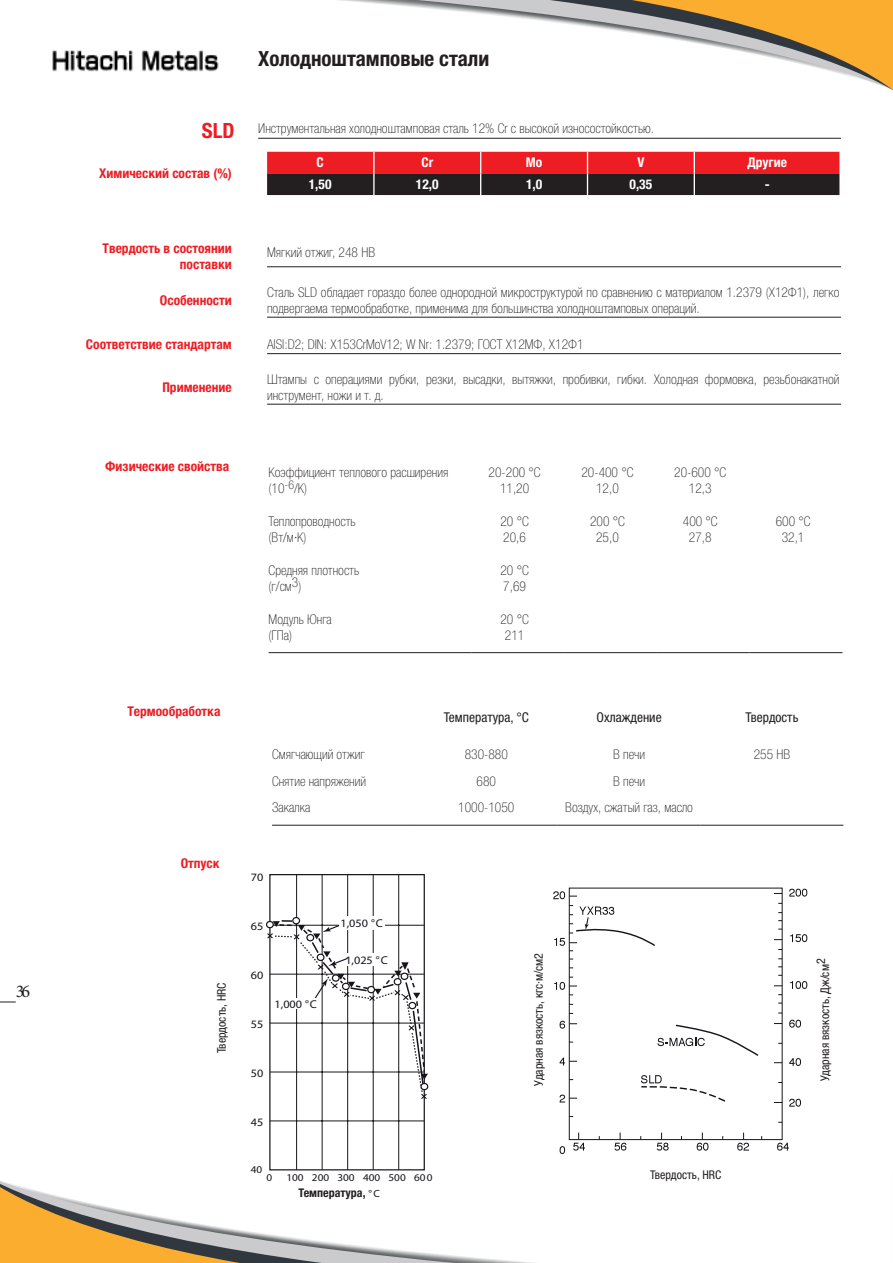
<style>
.page{position:relative;width:893px;height:1263px;background:#fff}
.page>*{position:absolute;margin:0;border:0;box-sizing:border-box;transform-origin:0 0}
.t1{font:700 condensed 21px "Helvetica Neue LTW1 G";color:#231f20}
.t2{font:700 condensed 21px "Helvetica Neue LTW1 G";color:#ee1d23}
.t3{font:18px "Minion Pro";color:#231f20}
.t4{font:100 condensed 13.5px/16.2px "Helvetica Neue LTW1 G";color:#231f20}
.t5{font:700 condensed 13.5px/16.2px "Helvetica Neue LTW1 G";color:#ee1d23;text-align:right}
.t6{font:condensed 13.5px "Helvetica Neue LTW1 G";color:#231f20}
.t7{font:700 condensed 13.5px "Helvetica Neue LTW1 G";color:#fff}
.t8{font:condensed 12px "Helvetica Neue LTW1 G";color:#231f20}
.t9{font:700 condensed 12px "Helvetica Neue LTW1 G";color:#231f20}
.t10{font:100 condensed 11.4px "Helvetica Neue LTW1 G";color:#18151a;scale:1.08 1}
.t11{font:11.4px "Helvetica Neue LTCYR";color:#18151a;scale:1.08 1}
.t12{font:10.35px/15.6px "Helvetica Neue LTCYR";color:#18151a;scale:1.08 1}
</style>
<div class="page">
<svg style="left:0;top:1001px;width:16px;height:1px"></svg>
<svg style="left:339px;top:0;width:130px;height:13px"></svg>
<svg style="left:469px;top:0;width:424px;height:90px"></svg>
<svg style="left:403px;top:1250px;width:130px;height:13px"></svg>
<svg style="left:0;top:1181px;width:403px;height:82px"></svg>
<svg style="left:267px;top:152px;width:572px;height:43px;background:#892124"></svg>
<hr style="left:272px;top:825px;width:143px;height:1px;background:#231f20">
<hr style="left:415px;top:825px;width:143px;height:1px;background:#231f20">
<hr style="left:558px;top:825px;width:143px;height:1px;background:#231f20">
<hr style="left:701px;top:825px;width:142px;height:1px;background:#231f20">
<hr style="left:269px;top:652px;width:202px;height:1px;background:#231f20">
<hr style="left:471px;top:652px;width:93px;height:1px;background:#231f20">
<hr style="left:564px;top:652px;width:93px;height:1px;background:#231f20">
<hr style="left:657px;top:652px;width:93px;height:1px;background:#231f20">
<hr style="left:750px;top:652px;width:92px;height:1px;background:#231f20">
<div style="left:269px;top:874px;width:156px;height:296px;border:1px solid #18151a"></div>
<hr style="left:398px;top:875px;width:1px;height:295px;background:#18151a">
<hr style="left:373px;top:875px;width:1px;height:295px;background:#18151a">
<hr style="left:347px;top:875px;width:1px;height:295px;background:#18151a">
<hr style="left:322px;top:875px;width:1px;height:295px;background:#18151a">
<hr style="left:296px;top:875px;width:1px;height:295px;background:#18151a">
<hr style="left:270px;top:1120px;width:154px;height:1px;background:#18151a">
<svg style="left:266px;top:916px;width:163px;height:183px"></svg>
<img style="left:52px;top:50px;width:167px;height:22px">
<hr style="left:258px;top:138px;width:583px;height:1px;background:#231f20">
<hr style="left:267px;top:266px;width:574px;height:1px;background:#231f20">
<hr style="left:267px;top:317px;width:574px;height:1px;background:#231f20">
<hr style="left:267px;top:353px;width:574px;height:1px;background:#231f20">
<hr style="left:267px;top:404px;width:574px;height:1px;background:#231f20">
<div style="left:569px;top:888px;width:213px;height:252px;border:1px solid #18151a"></div>
<svg style="left:560px;top:1146px;width:5px;height:8px"></svg>
<svg style="left:560px;top:1094px;width:17px;height:8px"></svg>
<svg style="left:560px;top:1057px;width:17px;height:8px"></svg>
<svg style="left:560px;top:1021px;width:17px;height:8px"></svg>
<svg style="left:554px;top:977px;width:23px;height:18px"></svg>
<svg style="left:553px;top:891px;width:24px;height:8px"></svg>
<svg style="left:573px;top:1132px;width:12px;height:18px"></svg>
<svg style="left:615px;top:1132px;width:11px;height:18px"></svg>
<svg style="left:657px;top:1132px;width:12px;height:18px"></svg>
<svg style="left:697px;top:1132px;width:11px;height:18px"></svg>
<svg style="left:737px;top:1132px;width:12px;height:18px"></svg>
<svg style="left:777px;top:1143px;width:12px;height:7px"></svg>
<svg style="left:789px;top:1099px;width:12px;height:8px"></svg>
<svg style="left:789px;top:1058px;width:12px;height:8px"></svg>
<svg style="left:789px;top:1020px;width:12px;height:7px"></svg>
<svg style="left:790px;top:981px;width:17px;height:8px"></svg>
<svg style="left:790px;top:934px;width:17px;height:8px"></svg>
<svg style="left:789px;top:889px;width:18px;height:7px"></svg>
<svg style="left:641px;top:1075px;width:85px;height:27px"></svg>
<svg style="left:554px;top:905px;width:101px;height:46px"></svg>
<svg style="left:657px;top:1024px;width:102px;height:32px"></svg>
<h2 class="t3" style="left:16px;top:979px;width:16px">36</h2>
<p class="t1" style="left:258px;top:46px;width:233px">Холодноштамповые стали</p>
<p class="t2" style="left:202px;top:118px;width:34px">SLD</p>
<p class="t4" style="left:258px;top:121px;width:397px">Инструментальная холодноштамповая сталь 12% Cr с высокой износостойкостью.</p>
<p class="t5" style="left:99px;top:165px;width:134px">Химический состав (%)</p>
<p class="t7" style="left:317px;top:155px;width:9px">C</p>
<p class="t7" style="left:421px;top:155px;width:13px">Cr</p>
<p class="t7" style="left:526px;top:155px;width:18px">Mo</p>
<p class="t7" style="left:637px;top:155px;width:9px">V</p>
<p class="t7" style="left:747px;top:155px;width:41px">Другие</p>
<p class="t7" style="left:309px;top:176px;width:24px">1,50</p>
<p class="t7" style="left:416px;top:176px;width:24px">12,0</p>
<p class="t7" style="left:526px;top:176px;width:18px">1,0</p>
<p class="t7" style="left:630px;top:176px;width:24px">0,35</p>
<p class="t7" style="left:765px;top:176px;width:6px">-</p>
<p class="t5" style="left:103px;top:240px;width:131px">Твердость в состоянии поставки</p>
<p class="t4" style="left:267px;top:245px;width:109px">Мягкий отжиг, 248 HВ</p>
<p class="t5" style="left:160px;top:292px;width:73px">Особенности</p>
<p class="t4" style="left:267px;top:285px;width:574px">Сталь SLD обладает гораздо более однородной микроструктурой по сравнению с материалом 1.2379 (Х12Ф1), легко подвергаема термообработке, применима для большинства холодноштамповых операций.</p>
<p class="t5" style="left:86px;top:336px;width:147px">Соответствие стандартам</p>
<p class="t4" style="left:267px;top:336px;width:318px">AISI:D2; DIN: X153CrMoV12; W Nr: 1.2379; ГОСТ Х12МФ, Х12Ф1</p>
<p class="t5" style="left:162px;top:379px;width:71px">Применение</p>
<p class="t4" style="left:267px;top:371px;width:574px">Штампы с операциями рубки, резки, высадки, вытяжки, пробивки, гибки. Холодная формовка, резьбонакатной инструмент, ножи и т. д.</p>
<p class="t5" style="left:105px;top:458px;width:126px">Физические свойства</p>
<p class="t4" style="left:269px;top:464px;width:181px">Коэффициент теплового расширения</p>
<p class="t4" style="left:269px;top:481px;width:40px">(10<sup>-6</sup>/К)</p>
<p class="t4" style="left:269px;top:513px;width:89px">Теплопроводность</p>
<p class="t4" style="left:269px;top:529px;width:39px">(Вт/м·К)</p>
<p class="t4" style="left:269px;top:562px;width:92px">Средняя плотность</p>
<p class="t4" style="left:269px;top:578px;width:34px">(г/см3)</p>
<p class="t4" style="left:269px;top:611px;width:65px">Модуль Юнга</p>
<p class="t4" style="left:269px;top:627px;width:25px">(ГПа)</p>
<p class="t4" style="left:489px;top:464px;width:54px">20-200 °С</p>
<p class="t4" style="left:500px;top:481px;width:31px">11,20</p>
<p class="t4" style="left:500px;top:513px;width:30px">20 °С</p>
<p class="t4" style="left:503px;top:529px;width:24px">20,6</p>
<p class="t4" style="left:500px;top:562px;width:30px">20 °С</p>
<p class="t4" style="left:503px;top:578px;width:24px">7,69</p>
<p class="t4" style="left:500px;top:611px;width:30px">20 °С</p>
<p class="t4" style="left:505px;top:627px;width:21px">211</p>
<p class="t4" style="left:581px;top:464px;width:54px">20-400 °С</p>
<p class="t4" style="left:596px;top:481px;width:24px">12,0</p>
<p class="t4" style="left:590px;top:513px;width:36px">200 °С</p>
<p class="t4" style="left:596px;top:529px;width:24px">25,0</p>
<p class="t4" style="left:674px;top:464px;width:54px">20-600 °С</p>
<p class="t4" style="left:689px;top:481px;width:24px">12,3</p>
<p class="t4" style="left:683px;top:513px;width:36px">400 °С</p>
<p class="t4" style="left:689px;top:529px;width:24px">27,8</p>
<p class="t4" style="left:776px;top:513px;width:36px">600 °С</p>
<p class="t4" style="left:782px;top:529px;width:24px">32,1</p>
<p class="t5" style="left:127px;top:703px;width:95px">Термообработка</p>
<p class="t5" style="left:181px;top:855px;width:40px">Отпуск</p>
<p class="t8" style="left:215px;top:1053px;width:73px;rotate:-90deg">Твердость, HRC</p>
<p class="t6" style="left:444px;top:709px;width:87px">Температура, °С</p>
<p class="t6" style="left:597px;top:709px;width:67px">Охлаждение</p>
<p class="t6" style="left:746px;top:709px;width:54px">Твердость</p>
<p class="t4" style="left:272px;top:746px;width:94px">Смягчающий отжиг</p>
<p class="t4" style="left:465px;top:746px;width:45px">830-880</p>
<p class="t4" style="left:613px;top:746px;width:33px">В печи</p>
<p class="t4" style="left:754px;top:746px;width:38px">255 HB</p>
<p class="t4" style="left:272px;top:773px;width:95px">Снятие напряжений</p>
<p class="t4" style="left:477px;top:773px;width:21px">680</p>
<p class="t4" style="left:613px;top:773px;width:33px">В печи</p>
<p class="t4" style="left:272px;top:800px;width:40px">Закалка</p>
<p class="t4" style="left:458px;top:800px;width:58px">1000-1050</p>
<p class="t4" style="left:565px;top:800px;width:129px">Воздух, сжатый газ, масло</p>
<p class="t11" style="left:251px;top:870px;width:13px">70</p>
<p class="t11" style="left:251px;top:919px;width:13px">65</p>
<p class="t11" style="left:251px;top:968px;width:13px">60</p>
<p class="t11" style="left:251px;top:1017px;width:13px">55</p>
<p class="t10" style="left:275px;top:997px;width:41px">1,000 °C</p>
<p class="t11" style="left:251px;top:1066px;width:13px">50</p>
<p class="t11" style="left:251px;top:1115px;width:13px">45</p>
<p class="t10" style="left:340px;top:916px;width:41px">1,050 °C</p>
<p class="t10" style="left:345px;top:953px;width:41px">1,025 °C</p>
<p class="t12" style="left:251px;top:1162px;width:12px">40</p>
<p class="t12" style="left:266px;top:1170px;width:7px">0</p>
<p class="t12" style="left:369px;top:1170px;width:61px;text-indent:-82px">100 200 300 400 500 600 °C</p>
<p class="t9" style="left:298px;top:1185px;width:69px">Температура,</p>
<p class="t8" style="left:532px;top:1086px;width:134px;rotate:-90deg">Ударная вязкость, кгс·м/см2</p>
<p class="t8" style="left:650px;top:1168px;width:73px">Твердость, HRC</p>
<p class="t8" style="left:818px;top:1081px;width:124px;rotate:-90deg">Ударная вязкость, Дж/см2</p>
</div>
